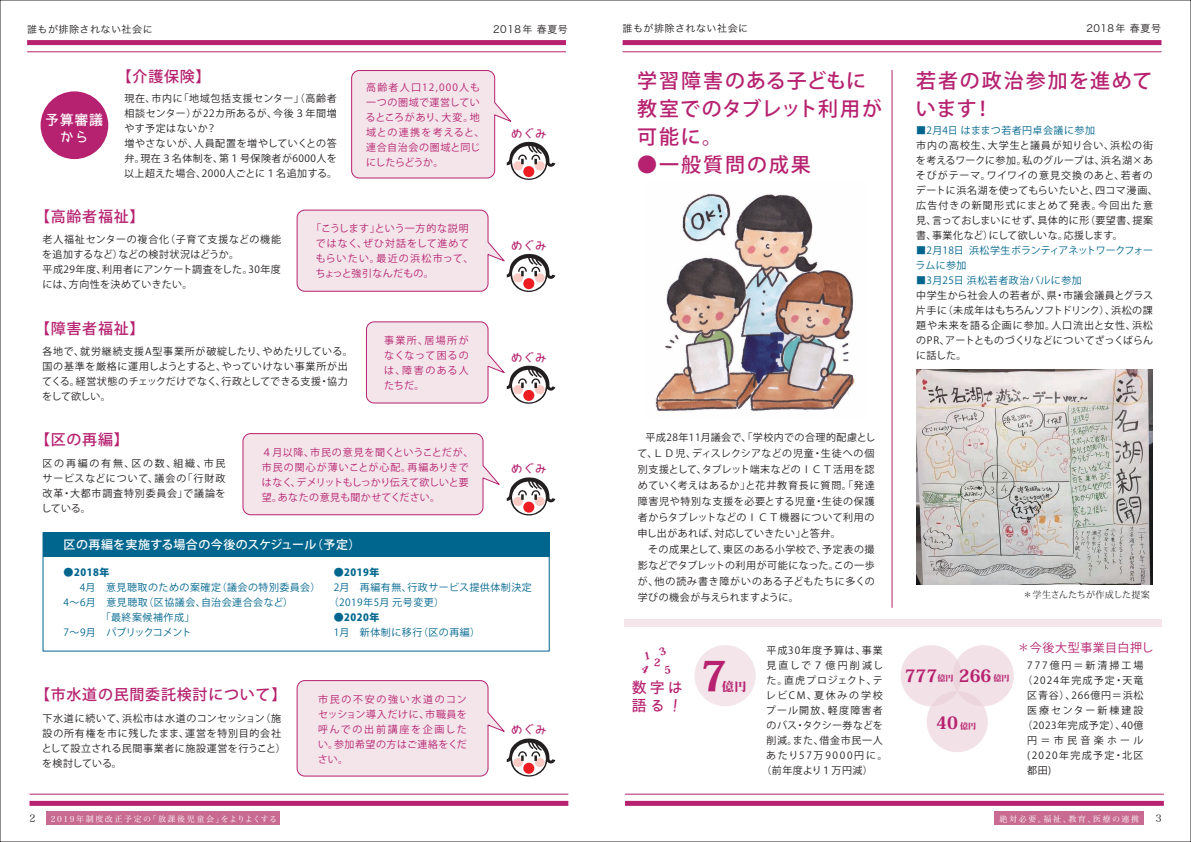
<style>
.page{position:relative;width:1191px;height:842px;background:#fff}
.page>*{position:absolute;margin:0;border:0;box-sizing:border-box;transform-origin:0 0}
.t1{font:800 41px "Koz Min Pro";color:#b62270}
.t2{font:500 20px/28px "Koz Go Pro";letter-spacing:.05em;color:#b62270}
.t3{font:500 20px "Koz Go Pro";letter-spacing:.08em;color:#b62270}
.t4{font:500 20px "Koz Go Pro";letter-spacing:.1em;color:#b62270}
.t5{font:800 17px "Koz Min Pro";color:#b62270}
.t6{font:15.1px/18px "Bokutachino Gothic";color:#b62270}
.t7{font:500 15px "Koz Go Pro";letter-spacing:.05em;color:#b62270}
.t8{font:14px "Bokutachino Gothic";letter-spacing:.05em;color:#fff}
.t9{font:500 12px "Koz Go Pro";letter-spacing:.03em;color:#fff}
.t10{font:12px "Bokutachino Gothic";color:#b62270}
.t11{font:12px "Koz Go Pro";letter-spacing:.05em;color:#b62270}
.t12{font:800 12px "Koz Min Pro";color:#b62270}
.t13{font:10px/15px "Koz Go Pro";letter-spacing:.055em;color:#231f20}
.t14{font:10px/15px "Koz Go Pro";letter-spacing:.05em;color:#b62270}
.t15{font:10px/15px "Koz Go Pro";letter-spacing:.05em;color:#00668e}
.t16{font:10px/15px "Koz Go Pro";letter-spacing:.02em;color:#b62270}
.t17{font:10px "Hira Kaku Pro W3";letter-spacing:.05em;color:#231f20}
.t18{font:10px/15px "Koz Go Pro";color:#00668e}
.t19{font:10px "Koz Go Pro";letter-spacing:.175em;color:#231f20}
.t20{font:10px "Koz Go Pro";letter-spacing:.12em;color:#231f20}
.t21{font:800 10px "Koz Go Pro";letter-spacing:.05em;color:#00668e}
.t22{font:10px "Koz Go Pro";letter-spacing:.085em;color:#231f20}
.t23{font:10px "Koz Go Pro";letter-spacing:.135em;color:#231f20}
.t24{font:10px "Koz Go Pro";letter-spacing:.095em;color:#231f20}
.t25{font:10px "Koz Go Pro";letter-spacing:.075em;color:#231f20}
.t26{font:10px "Koz Go Pro";letter-spacing:.025em;color:#231f20}
.t27{font:10px "Koz Go Pro";letter-spacing:.2em;color:#231f20}
.t28{font:10px "Koz Go Pro";letter-spacing:.215em;color:#231f20}
.t29{font:10px "Koz Go Pro";letter-spacing:.195em;color:#231f20}
.t30{font:10px "Koz Go Pro";letter-spacing:.335em;color:#231f20}
.t31{font:10px "Hira Min Pro W3";color:#231f20}
.t32{font:9px "Koz Min Pro";letter-spacing:.005em;color:#231f20}
.t33{font:8px "Hira Min Pro W3";letter-spacing:.2em;color:#fff}
.s1{font-size:8px}
</style>
<div class="page">
<div style="left:41px;top:91px;width:67px;height:68px;background:#b62270;border-radius:50%"></div>
<hr style="left:891px;top:70px;width:1px;height:538px;background:#b62270">
<svg style="left:351px;top:70px;width:204px;height:110px"></svg>
<div style="left:523px;top:166px;width:11px;height:11px;background:#ee1d23;border-radius:50%"></div>
<svg style="left:296px;top:209px;width:259px;height:83px"></svg>
<div style="left:523px;top:278px;width:11px;height:11px;background:#ee1d23;border-radius:50%"></div>
<svg style="left:296px;top:680px;width:259px;height:97px"></svg>
<div style="left:523px;top:763px;width:11px;height:11px;background:#ee1d23;border-radius:50%"></div>
<svg style="left:366px;top:321px;width:189px;height:83px"></svg>
<div style="left:523px;top:390px;width:11px;height:11px;background:#ee1d23;border-radius:50%"></div>
<svg style="left:242px;top:433px;width:258px;height:83px;background:#f2e0e7"></svg>
<svg style="left:507px;top:477px;width:48px;height:38px"></svg>
<div style="left:523px;top:502px;width:11px;height:11px;background:#ee1d23;border-radius:50%"></div>
<div style="left:43px;top:532px;width:507px;height:119px;border:1px solid #00668e"></div>
<div style="left:43px;top:533px;width:506px;height:24px;background:#00668e"></div>
<div style="left:624px;top:619px;width:537px;height:8px;background:#f4e5ea"></div>
<div style="left:952px;top:645px;width:61px;height:61px;background:#f2e1e7;border-radius:50%"></div>
<div style="left:900px;top:645px;width:61px;height:61px;background:#f2e1e7;border-radius:50%"></div>
<div style="left:926px;top:691px;width:61px;height:61px;background:#f2e1e7;border-radius:50%"></div>
<div style="left:694px;top:645px;width:61px;height:61px;background:#f4e5ea;border-radius:50%"></div>
<img style="left:655px;top:193px;width:200px;height:219px">
<img style="left:916px;top:369px;width:236px;height:215px">
<div style="left:47px;top:811px;width:233px;height:14px;background:#c86a91"></div>
<div style="left:29px;top:801px;width:539px;height:5px;background:#b62270"></div>
<hr style="left:29px;top:794px;width:539px;height:1px;background:#b62270">
<div style="left:27px;top:40px;width:539px;height:5px;background:#b62270"></div>
<hr style="left:27px;top:51px;width:539px;height:1px;background:#b62270">
<div style="left:994px;top:811px;width:150px;height:14px;background:#c86a91"></div>
<div style="left:625px;top:801px;width:538px;height:5px;background:#b62270"></div>
<hr style="left:625px;top:794px;width:538px;height:1px;background:#b62270">
<div style="left:622px;top:40px;width:539px;height:5px;background:#b62270"></div>
<hr style="left:622px;top:51px;width:539px;height:1px;background:#b62270">
<p class="t17" style="left:27px;top:21px;width:127px">誰もが排除されない社会に</p>
<p class="t17" style="left:493px;top:21px;width:76px">2018年 春夏号</p>
<p class="t17" style="left:622px;top:20px;width:127px">誰もが排除されない社会に</p>
<p class="t17" style="left:1086px;top:20px;width:76px">2018年 春夏号</p>
<h3 class="t8" style="left:45px;top:113px;width:60px">予算審議</h3>
<h3 class="t8" style="left:60px;top:130px;width:30px">から</h3>
<h3 class="t7" style="left:117px;top:67px;width:95px">【介護保険】</h3>
<p class="t13" style="left:124px;top:91px;width:214px">現在、市内に「地域包括支援センター」（高齢者相談センター）が22カ所あるが、今後３年間増やす予定はないか？<br>増やさないが、人員配置を増やしていくとの答弁。現在３名体制を、第１号保険者が6000人を以上超えた場合、2000人ごとに１名追加する。</p>
<p class="t14" style="left:365px;top:80px;width:120px">高齢者人口12,000人も一つの圏域で運営しているところがあり、大変。地域との連携を考えると、連合自治会の圏域と同じにしたらどうか。</p>
<h3 class="t7" style="left:35px;top:207px;width:111px">【高齢者福祉】</h3>
<p class="t13" style="left:42px;top:232px;width:240px">老人福祉センターの複合化（子育て支援などの機能を追加するなど）などの検討状況はどうか。<br>平成29年度、利用者にアンケート調査をした。30年度には、方向性を決めていきたい。</p>
<p class="t14" style="left:315px;top:221px;width:159px;text-indent:-4px">「こうします」という一方的な説明ではなく、ぜひ対話をして進めてもらいたい。最近の浜松市って、ちょっと強引なんだもの。</p>
<h3 class="t7" style="left:35px;top:319px;width:111px">【障害者福祉】</h3>
<p class="t13" style="left:42px;top:344px;width:312px">各地で、就労継続支援A型事業所が破綻したり、やめたりしている。国の基準を厳格に運用しようとすると、やっていけない事業所が出てくる。経営状態のチェックだけでなく、行政としてできる支援・協力をして欲しい。</p>
<p class="t14" style="left:384px;top:333px;width:86px;text-align:justify">事業所、居場所がなくなって困るのは、障害のある人たちだ。</p>
<h3 class="t7" style="left:35px;top:430px;width:95px">【区の再編】</h3>
<p class="t13" style="left:42px;top:456px;width:186px;text-align:justify">区の再編の有無、区の数、組織、市民サービスなどについて、議会の「行財政改革・大都市調査特別委員会」で議論をしている。</p>
<p class="t16" style="left:262px;top:445px;width:213px">４月以降、市民の意見を聞くということだが、市民の関心が薄いことが心配。再編ありきではなく、デメリットもしっかり伝えて欲しいと要望。あなたの意見も聞かせてください。</p>
<p class="t9" style="left:64px;top:537px;width:298px">区の再編を実施する場合の今後のスケジュール（予定）</p>
<p class="t10" style="left:511px;top:127px;width:38px">めぐみ</p>
<p class="t10" style="left:511px;top:239px;width:38px">めぐみ</p>
<p class="t10" style="left:511px;top:351px;width:38px">めぐみ</p>
<p class="t10" style="left:511px;top:463px;width:38px">めぐみ</p>
<p class="t21" style="left:64px;top:565px;width:47px">●2018年</p>
<p class="t15" style="left:64px;top:580px;width:258px">　 4月　意見聴取のための案確定（議会の特別委員会）<br>4～6月　意見聴取（区協議会、自治会連合会など）<br>　　　　「最終案候補作成」<br>7～9月　パブリックコメント</p>
<p class="t21" style="left:334px;top:565px;width:47px">●2019年</p>
<p class="t15" style="left:329px;top:580px;width:204px;text-indent:5px">2月　再編有無、行政サービス提供体制決定（2019年5月 元号変更）</p>
<p class="t21" style="left:334px;top:610px;width:47px">●2020年</p>
<p class="t15" style="left:334px;top:625px;width:148px">1月　新体制に移行（区の再編）</p>
<h3 class="t7" style="left:35px;top:685px;width:253px">【市水道の民間委託検討について】</h3>
<p class="t13" style="left:42px;top:711px;width:245px">下水道に続いて、浜松市は水道のコンセッション（施設の所有権を市に残したまま、運営を特別目的会社として設立される民間事業者に施設運営を行うこと）を検討している。</p>
<p class="t31" style="left:29px;top:809px;width:7px">2</p>
<p class="t33" style="left:51px;top:812px;width:228px">2019年制度改正予定の「放課後児童会」をよりよくする</p>
<p class="t14" style="left:318px;top:692px;width:151px;text-align:justify">市民の不安の強い水道のコンセッション導入だけに、市職員を呼んでの出前講座を企画したい。参加希望の方はご連絡をください。</p>
<p class="t10" style="left:511px;top:724px;width:38px">めぐみ</p>
<h2 class="t2" style="left:637px;top:67px;width:246px">学習障害のある子どもに教室でのタブレット利用が可能に。</h2>
<h2 class="t4" style="left:637px;top:151px;width:175px">●一般質問の成果</h2>
<h2 class="t3" style="left:916px;top:67px;width:238px">若者の政治参加を進めて</h2>
<h2 class="t3" style="left:916px;top:95px;width:78px">います！</h2>
<p class="t15" style="left:916px;top:123px;width:180px">■2月4日 はままつ若者円卓会議に参加</p>
<p class="t13" style="left:916px;top:138px;width:243px">市内の高校生、大学生と議員が知り合い、浜松の街を考えるワークに参加。私のグループは、浜名湖×あそびがテーマ。ワイワイの意見交換のあと、若者のデートに浜名湖を使ってもらいたいと、四コマ漫画、広告付きの新聞形式にまとめて発表。今回出た意見、言っておしまいにせず、具体的に形（要望書、提案書、事業化など）にして欲しいな。応援します。</p>
<p class="t18" style="left:915px;top:243px;width:239px">■2月18日 浜松学生ボランティアネットワークフォーラムに参加</p>
<p class="t15" style="left:916px;top:273px;width:167px">■3月25日 浜松若者政治バルに参加</p>
<p class="t13" style="left:916px;top:288px;width:239px;text-align:justify">中学生から社会人の若者が、県・市議会議員とグラス片手に（未成年はもちろんソフトドリンク）、浜松の課題や未来を語る企画に参加。人口流出と女性、浜松のPR、アートとものづくりなどについてざっくばらんに話した。</p>
<p class="t13" style="left:637px;top:429px;width:239px;line-height:16px;text-indent:8px">平成28年11月議会で、「学校内での合理的配慮として、ＬＤ児、ディスレクシアなどの児童・生徒への個別支援として、タブレット端末などのＩＣＴ活用を認めていく考えはあるか」と花井教育長に質問。「発達障害児や特別な支援を必要とする児童・生徒の保護者からタブレットなどのＩＣＴ機器について利用の申し出があれば、対応していきたい」と答弁。<br>　その成果として、東区のある小学校で、予定表の撮影などでタブレットの利用が可能になった。この一歩が、他の読み書き障がいのある子どもたちに多くの学びの機会が与えられますように。</p>
<h3 class="t6" style="left:632px;top:679px;width:52px">数字は語る！</h3>
<h1 class="t1" style="left:700px;top:646px;width:28px">7</h1>
<p class="t12" style="left:722px;top:678px;width:26px">億円</p>
<p class="t24" style="left:766px;top:644px;width:118px">平成30年度予算は、事業</p>
<p class="t28" style="left:766px;top:659px;width:118px">見直しで７億円削減し</p>
<p class="t25" style="left:766px;top:674px;width:118px">た。直虎プロジェクト、テ</p>
<p class="t19" style="left:765px;top:689px;width:118px">レビCM、夏休みの学校</p>
<p class="t20" style="left:766px;top:704px;width:118px">プール開放、軽度障害者</p>
<p class="t26" style="left:766px;top:719px;width:118px">のバス・タクシー券などを</p>
<p class="t13" style="left:766px;top:733px;width:118px">削減。また、借金市民一人</p>
<p class="t19" style="left:766px;top:749px;width:123px">あたり57万9000円に。</p>
<p class="t13" style="left:761px;top:763px;width:113px">（前年度より１万円減）</p>
<p class="t32" style="left:1023px;top:588px;width:128px">＊学生さんたちが作成した提案</p>
<h3 class="t5" style="left:904px;top:663px;width:106px">777<span class="s1">億円</span> 266 <span class="s1">億円</span></h3>
<h3 class="t5" style="left:936px;top:710px;width:41px">40 <span class="s1">億円</span></h3>
<p class="t11" style="left:1017px;top:640px;width:138px">＊今後大型事業目白押し</p>
<p class="t27" style="left:1027px;top:659px;width:118px">777億円＝新清掃工場</p>
<p class="t20" style="left:1022px;top:674px;width:123px">（2024年完成予定・天竜</p>
<p class="t22" style="left:1027px;top:689px;width:118px">区青谷）、266億円＝浜松</p>
<p class="t29" style="left:1027px;top:704px;width:118px">医療センター新棟建設</p>
<p class="t13" style="left:1022px;top:718px;width:123px">（2023年完成予定）、40億</p>
<p class="t30" style="left:1027px;top:734px;width:118px">円＝市民音楽ホール</p>
<p class="t23" style="left:1027px;top:749px;width:118px">(2020年完成予定・北区</p>
<p class="t13" style="left:1027px;top:763px;width:36px">都田)　</p>
<p class="t33" style="left:999px;top:812px;width:141px">絶対必要。福祉、教育、医療の連携</p>
<p class="t31" style="left:1156px;top:809px;width:7px">3</p>
</div>
